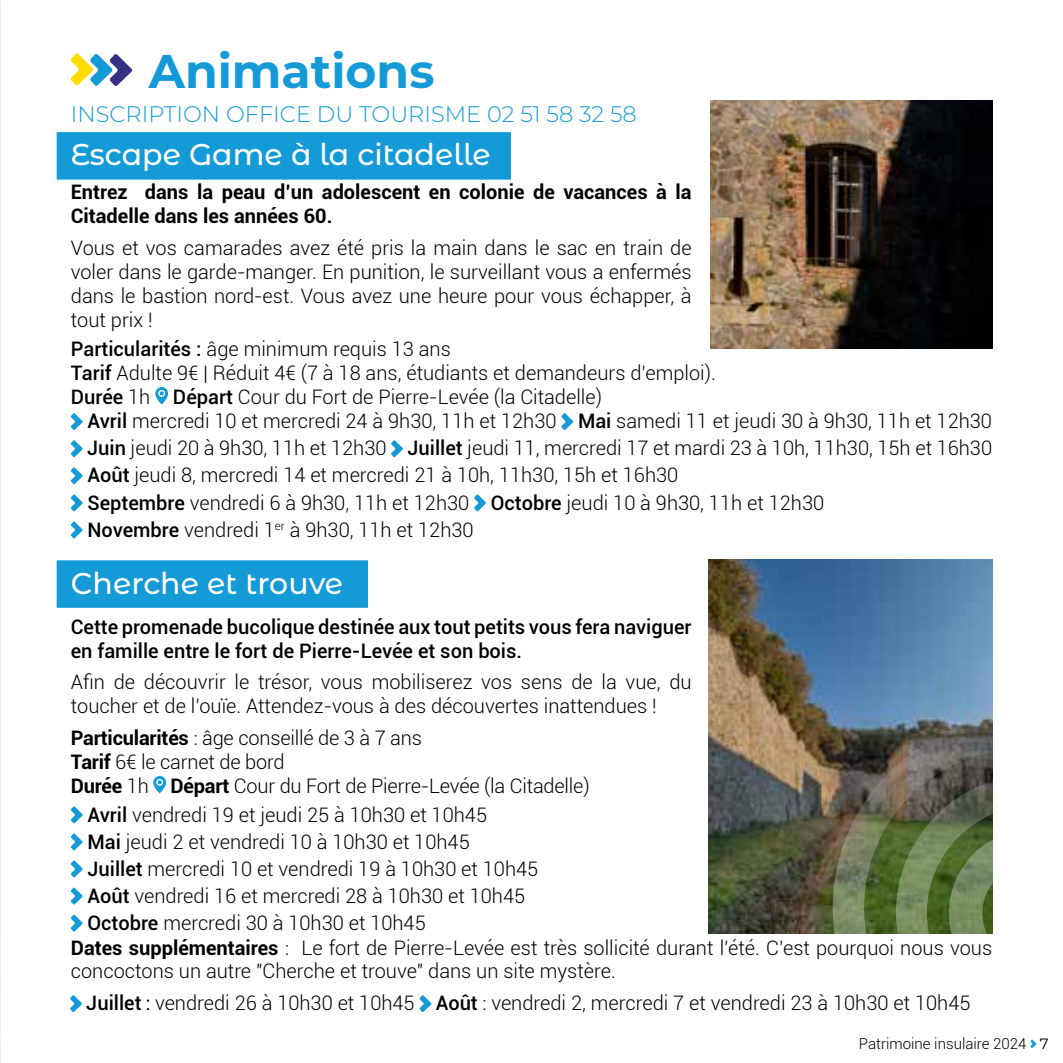
<style>
.page{position:relative;width:1063px;height:1063px;background:#fff}
.page>*{position:absolute;margin:0;border:0;box-sizing:border-box;transform-origin:0 0}
.t1{font:700 47.25px "Montserrat";color:#149bd7}
.t2{font:500 30px "Montserrat Alternates";color:#fff}
.t3{font:300 22.5px "Montserrat";color:#149bd7}
.t4{font:300 20px/24px "Roboto";color:#000}
.t5{font:500 20px/24px "Roboto";color:#000}
.t6{font:700 20px/24px "Roboto";color:#000}
.t7{font:300 15px "Roboto";color:#000}
.s1{font-weight:500}
.s2{font-weight:700}
.s3{font-weight:400;font-stretch:condensed}
.s4{font-family:"Montserrat";font-weight:400}
</style>
<div class="page">
<svg style="left:71px;top:53px;width:61px;height:33px"></svg>
<svg style="left:155px;top:387px;width:13px;height:17px"></svg>
<svg style="left:71px;top:413px;width:12px;height:17px"></svg>
<svg style="left:561px;top:413px;width:12px;height:17px"></svg>
<svg style="left:71px;top:440px;width:12px;height:17px"></svg>
<svg style="left:391px;top:440px;width:12px;height:17px"></svg>
<svg style="left:71px;top:467px;width:12px;height:17px"></svg>
<svg style="left:71px;top:494px;width:12px;height:17px"></svg>
<svg style="left:474px;top:494px;width:12px;height:17px"></svg>
<svg style="left:71px;top:521px;width:12px;height:18px"></svg>
<div style="left:57px;top:132px;width:454px;height:48px;background:#149bd7"></div>
<img style="left:710px;top:100px;width:282px;height:248px">
<svg style="left:71px;top:806px;width:12px;height:17px"></svg>
<svg style="left:71px;top:833px;width:12px;height:18px"></svg>
<svg style="left:71px;top:860px;width:12px;height:18px"></svg>
<svg style="left:71px;top:888px;width:12px;height:17px"></svg>
<svg style="left:153px;top:776px;width:13px;height:17px"></svg>
<div style="left:57px;top:560px;width:311px;height:48px;background:#149bd7"></div>
<img style="left:709px;top:560px;width:283px;height:373px">
<img style="left:816px;top:701px;width:177px;height:233px">
<svg style="left:884px;top:763px;width:153px;height:286px"></svg>
<svg style="left:942px;top:822px;width:95px;height:182px"></svg>
<svg style="left:0;top:915px;width:83px;height:148px"></svg>
<svg style="left:419px;top:995px;width:12px;height:17px"></svg>
<svg style="left:1030px;top:1040px;width:6px;height:8px"></svg>
<h1 class="t1" style="left:149px;top:37px;width:287px">Animations</h1>
<p class="t3" style="left:71px;top:99px;width:567px">INSCRIPTION OFFICE DU TOURISME 02 51 58 32 58</p>
<h2 class="t2" style="left:71px;top:134px;width:421px">Escape Game à la citadelle</h2>
<p class="t6" style="left:71px;top:180px;width:622px">Entrez dans la peau d’un adolescent en colonie de vacances à la<br>Citadelle dans les années 60.</p>
<p class="t4" style="left:71px;top:235px;width:622px;text-align:justify">Vous et vos camarades avez été pris la main dans le sac en train de voler dans le garde-manger. En punition, le surveillant vous a enfermés dans le bastion nord-est. Vous avez une heure pour vous échapper, à tout prix !</p>
<p class="t4" style="left:71px;top:337px;width:647px"><span class="s1">Particularités :</span> âge minimum requis 13 ans<br><span class="s1">Tarif</span> Adulte 9€ | Réduit 4€ (7 à 18 ans, étudiants et demandeurs d’emploi).<br><span class="s1">Durée</span> 1h <span class="s1">Départ</span> Cour du Fort de Pierre-Levée (la Citadelle)</p>
<p class="t4" style="left:87px;top:407px;width:906px;line-height:27px"><span class="s1">Avril</span> mercredi 10 et mercredi 24 à 9h30, 11h et 12h30 <span class="s1">Mai</span> samedi 11 et jeudi 30 à 9h30, 11h et 12h30<br><span class="s1">Juin</span> jeudi 20 à 9h30, 11h et 12h30 <span class="s1">Juillet</span> jeudi 11, mercredi 17 et mardi 23 à 10h, 11h30, 15h et 16h30<br><span class="s1">Août</span> jeudi 8, mercredi 14 et mercredi 21 à 10h, 11h30, 15h et 16h30<br><span class="s1">Septembre</span> vendredi 6 à 9h30, 11h et 12h30 <span class="s1">Octobre</span> jeudi 10 à 9h30, 11h et 12h30<br><span class="s1">Novembre</span> vendredi 1<sup>er</sup> à 9h30, 11h et 12h30</p>
<h2 class="t2" style="left:71px;top:562px;width:274px">Cherche et trouve</h2>
<p class="t5" style="left:71px;top:614px;width:622px">Cette promenade bucolique destinée aux tout petits vous fera naviguer en famille entre le fort de Pierre-Levée et son bois.</p>
<p class="t4" style="left:71px;top:669px;width:622px">Afin de découvrir le trésor, vous mobiliserez vos sens de la vue, du toucher et de l’ouïe. Attendez-vous à des découvertes inattendues !</p>
<p class="t4" style="left:71px;top:725px;width:520px"><span class="s2">Particularités</span> : âge conseillé de 3 à 7 ans<br><span class="s2">Tarif</span> 6€ le carnet de bord<br><span class="s2">Durée</span> 1h <span class="s2">Départ</span> Cour du Fort de Pierre-Levée (la Citadelle)</p>
<p class="t4" style="left:87px;top:800px;width:452px;line-height:27px"><span class="s1">Avril</span> vendredi 19 et jeudi 25 à 10h30 et 10h45<br><span class="s1">Mai</span> jeudi 2 et vendredi 10 à 10h30 et 10h45<br><span class="s1">Juillet</span> mercredi 10 et vendredi 19 à 10h30 et 10h45<br><span class="s1">Août</span> vendredi 16 et mercredi 28 à 10h30 et 10h45<br><span class="s1">Octobre</span> mercredi 30 à 10h30 et 10h45</p>
<p class="t4" style="left:71px;top:936px;width:923px;line-height:22.5px"><span class="s2">Dates supplémentaires</span> : Le fort de Pierre-Levée est très sollicité durant l’été. C’est pourquoi nous vous concoctons un autre "Cherche et trouve" dans un site mystère.</p>
<p class="t4" style="left:86px;top:991px;width:886px"><span class="s1">Juillet</span> <span class="s3">:</span> vendredi 26 à 10h30 et 10h45 <span class="s1">Août</span> : vendredi 2, mercredi 7 et vendredi 23 à 10h30 et 10h45</p>
<p class="t7" style="left:859px;top:1033px;width:191px">Patrimoine insulaire 2024 <span class="s4">7</span></p>
</div>
